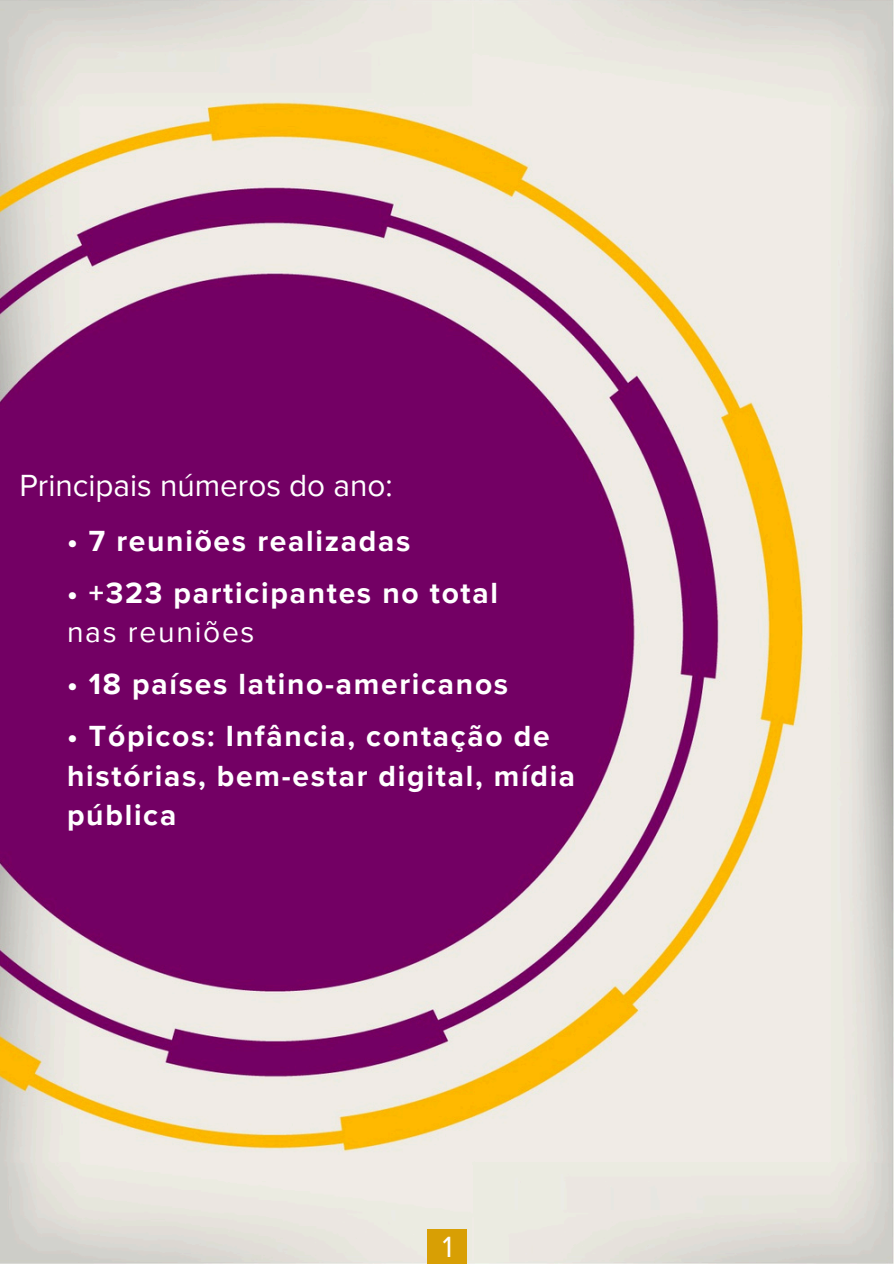
<style>
.page{position:relative;width:894px;height:1264px;background:#fff}
.page>*{position:absolute;margin:0;border:0;box-sizing:border-box;transform-origin:0 0}
.t1{font:31.5px "Proxima Nova";color:#fff}
.t2{font:30.15px "Proxima Nova";color:#fff}
.t3{font:700 30px/39.3px "Proxima Nova";letter-spacing:.055em;color:#fff}
.t4{font:30px "Proxima Nova";letter-spacing:.055em;color:#fff}
</style>
<div class="page">
<img style="left:0;top:0;width:893px;height:1263px">
<div style="left:427px;top:1228px;width:39px;height:35px;background:#d89f04"></div>
<h1 class="t1" style="left:19px;top:467px;width:374px">Principais números do ano:</h1>
<p class="t3" style="left:67px;top:521px;width:345px">• 7 reuniões realizadas</p>
<p class="t3" style="left:67px;top:573px;width:432px">• +323 participantes no total</p>
<h1 class="t4" style="left:67px;top:614px;width:189px">nas reuniões</h1>
<p class="t3" style="left:67px;top:665px;width:442px">• 18 países latino-americanos</p>
<p class="t3" style="left:67px;top:717px;width:509px">• Tópicos: Infância, contação de histórias, bem-estar digital, mídia pública</p>
<h1 class="t2" style="left:442px;top:1229px;width:12px">1</h1>
</div>
